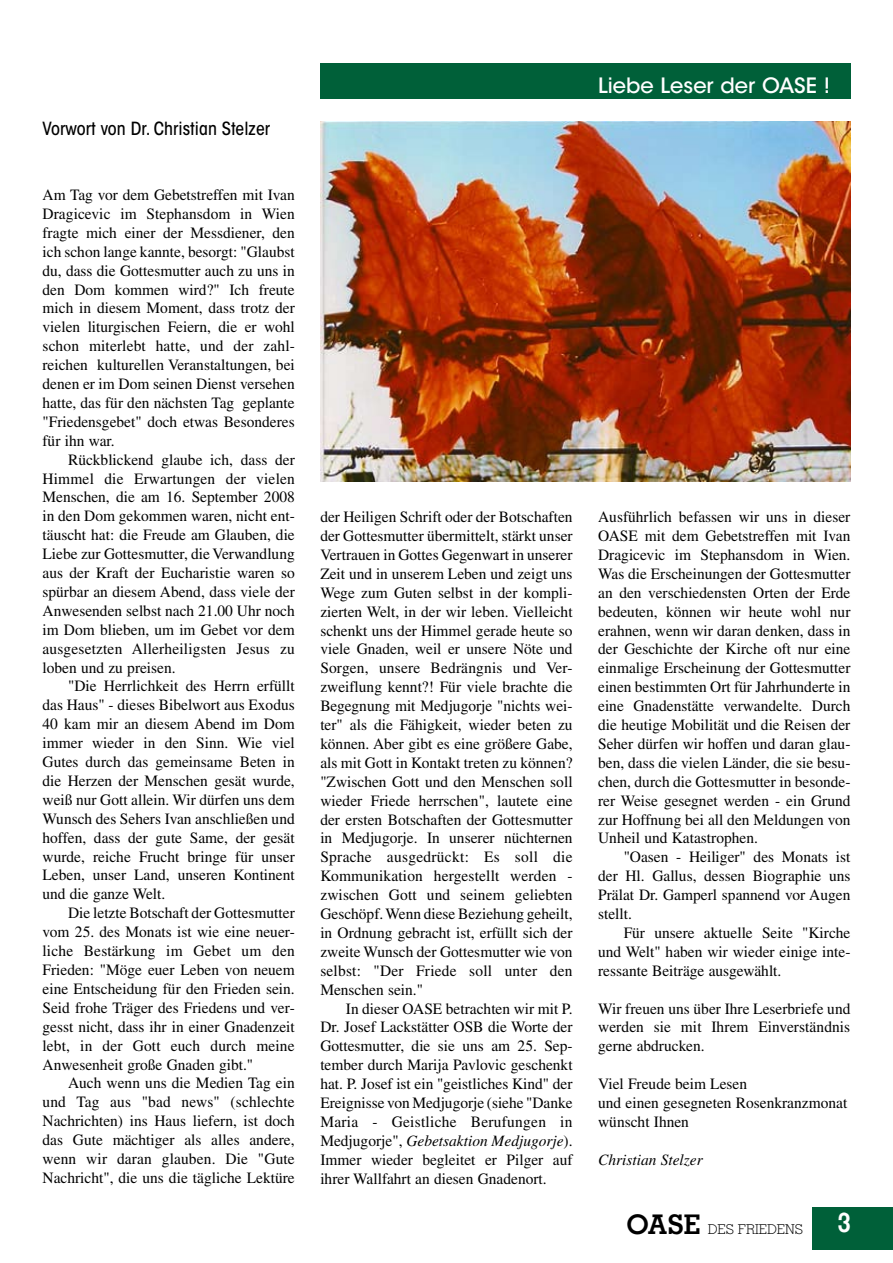
<style>
.page{position:relative;width:893px;height:1263px;background:#fff}
.page>*{position:absolute;margin:0;border:0;box-sizing:border-box;transform-origin:0 0}
.t1{font:700 27px "Memphis LT Std";color:#fff}
.t2{font:500 21px "ITC Avant Garde Std";color:#fff}
.t3{font:500 condensed 18px "ITC Avant Garde Std";color:#000}
.t4{font:15.75px/18.9px "Times LT Std";color:#000;text-align:justify}
.t5{font:italic 15.75px "Times LT Std";color:#000}
.t6{font:300 13.5px "Memphis LT Std";color:#000}
.s1{font-style:italic}
.s2{font-weight:700;font-size:27px}
</style>
<div class="page">
<div style="left:812px;top:1208px;width:81px;height:42px;background:#006039"></div>
<div style="left:320px;top:64px;width:530px;height:35px;background:#006039"></div>
<img style="left:320px;top:122px;width:530px;height:360px">
<p class="t3" style="left:43px;top:117px;width:229px">Vorwort von Dr. Christian Stelzer</p>
<p class="t4" style="left:43px;top:185px;width:254px">Am Tag vor dem Gebetstreffen mit Ivan Dragicevic im Stephansdom in Wien fragte mich einer der Messdiener, den ich schon lange kannte, besorgt: "Glaubst du, dass die Gottesmutter auch zu uns in den Dom kommen wird?" Ich freute mich in diesem Moment, dass trotz der vielen liturgischen Feiern, die er wohl schon miterlebt hatte, und der zahl&shy;reichen kulturellen Veranstaltungen, bei denen er im Dom seinen Dienst versehen hatte, das für den nächsten Tag geplante "Friedensgebet" doch etwas Besonderes für ihn war.</p>
<p class="t4" style="left:43px;top:450px;width:254px;text-indent:26px">Rückblickend glaube ich, dass der Himmel die Erwartungen der vielen Menschen, die am 16. September 2008 in den Dom gekommen waren, nicht ent&shy;täuscht hat: die Freude am Glauben, die Liebe zur Gottesmutter, die Verwandlung aus der Kraft der Eucharistie waren so spürbar an diesem Abend, dass viele der Anwesenden selbst nach 21.00 Uhr noch im Dom blieben, um im Gebet vor dem ausgesetzten Allerheiligsten Jesus zu loben und zu preisen.</p>
<p class="t4" style="left:43px;top:677px;width:254px;text-indent:26px">"Die Herrlichkeit des Herrn erfüllt das Haus" - dieses Bibelwort aus Exodus 40 kam mir an diesem Abend im Dom immer wieder in den Sinn. Wie viel Gutes durch das gemeinsame Beten in die Herzen der Menschen gesät wurde, weiß nur Gott allein. Wir dürfen uns dem Wunsch des Sehers Ivan anschließen und hoffen, dass der gute Same, der gesät wurde, reiche Frucht bringe für unser Leben, unser Land, unseren Kontinent und die ganze Welt.</p>
<p class="t4" style="left:43px;top:903px;width:254px;text-indent:26px">Die letzte Botschaft der Gottesmutter vom 25. des Monats ist wie eine neuer&shy;liche Bestärkung im Gebet um den Frieden: "Möge euer Leben von neuem eine Entscheidung für den Frieden sein.<br>Seid frohe Träger des Friedens und ver&shy;gesst nicht, dass ihr in einer Gnadenzeit lebt, in der Gott euch durch meine Anwesenheit große Gnaden gibt."</p>
<p class="t4" style="left:43px;top:1073px;width:254px;text-indent:26px">Auch wenn uns die Medien Tag ein und Tag aus "bad news" (schlechte Nachrichten) ins Haus liefern, ist doch das Gute mächtiger als alles andere, wenn wir daran glauben. Die "Gute Nachricht", die uns die tägliche Lektüre</p>
<h2 class="t2" style="left:598px;top:73px;width:234px">Liebe Leser der OASE !</h2>
<p class="t4" style="left:320px;top:507px;width:254px">der Heiligen Schrift oder der Botschaften der Gottesmutter übermittelt, stärkt unser Vertrauen in Gottes Gegenwart in unserer Zeit und in unserem Leben und zeigt uns Wege zum Guten selbst in der kompli&shy;zierten Welt, in der wir leben. Vielleicht schenkt uns der Himmel gerade heute so viele Gnaden, weil er unsere Nöte und Sorgen, unsere Bedrängnis und Ver&shy;zweiflung kennt?! Für viele brachte die Begegnung mit Medjugorje "nichts wei&shy;ter" als die Fähigkeit, wieder beten zu können. Aber gibt es eine größere Gabe, als mit Gott in Kontakt treten zu können? "Zwischen Gott und den Menschen soll wieder Friede herrschen", lautete eine der ersten Botschaften der Gottesmutter in Medjugorje. In unserer nüchternen Sprache ausgedrückt: Es soll die Kommunikation hergestellt werden - zwischen Gott und seinem geliebten Geschöpf. Wenn diese Beziehung geheilt, in Ordnung gebracht ist, erfüllt sich der zweite Wunsch der Gottesmutter wie von selbst: "Der Friede soll unter den Menschen sein."</p>
<p class="t4" style="left:320px;top:999px;width:254px;text-indent:26px">In dieser OASE betrachten wir mit P.<br>Dr. Josef Lackstätter OSB die Worte der Gottesmutter, die sie uns am 25. Sep&shy;tember durch Marija Pavlovic geschenkt hat. P. Josef ist ein "geistliches Kind" der Ereignisse von Medjugorje (siehe "Danke Maria - Geistliche Berufungen in Medjugorje", <span class="s1">Gebetsaktion Medjugorje</span>).<br>Immer wieder begleitet er Pilger auf ihrer Wallfahrt an diesen Gnadenort.</p>
<p class="t4" style="left:598px;top:507px;width:254px">Ausführlich befassen wir uns in dieser OASE mit dem Gebetstreffen mit Ivan Dragicevic im Stephansdom in Wien.<br>Was die Erscheinungen der Gottesmutter an den verschiedensten Orten der Erde bedeuten, können wir heute wohl nur erahnen, wenn wir daran denken, dass in der Geschichte der Kirche oft nur eine einmalige Erscheinung der Gottesmutter einen bestimmten Ort für Jahrhunderte in eine Gnadenstätte verwandelte. Durch die heutige Mobilität und die Reisen der Seher dürfen wir hoffen und daran glau&shy;ben, dass die vielen Länder, die sie besu&shy;chen, durch die Gottesmutter in besonde&shy;rer Weise gesegnet werden - ein Grund zur Hoffnung bei all den Meldungen von Unheil und Katastrophen.</p>
<p class="t4" style="left:598px;top:847px;width:254px;text-indent:26px">"Oasen - Heiliger" des Monats ist der Hl. Gallus, dessen Biographie uns Prälat Dr. Gamperl spannend vor Augen stellt.</p>
<p class="t4" style="left:598px;top:923px;width:254px;text-indent:26px">Für unsere aktuelle Seite "Kirche und Welt" haben wir wieder einige inte&shy;ressante Beiträge ausgewählt.</p>
<p class="t4" style="left:598px;top:999px;width:254px">Wir freuen uns über Ihre Leserbriefe und werden sie mit Ihrem Einverständnis gerne abdrucken.</p>
<p class="t4" style="left:598px;top:1074px;width:251px;text-align:left">Viel Freude beim Lesen<br>und einen gesegneten Rosenkranzmonat wünscht Ihnen</p>
<p class="t5" style="left:598px;top:1151px;width:106px">Christian Stelzer</p>
<p class="t6" style="left:627px;top:1221px;width:178px"><span class="s2">OASE</span> DES FRIEDENS</p>
<h1 class="t1" style="left:837px;top:1205px;width:15px">3</h1>
<h1 class="t1" style="left:835px;top:1210px;width:15px">3</h1>
</div>
